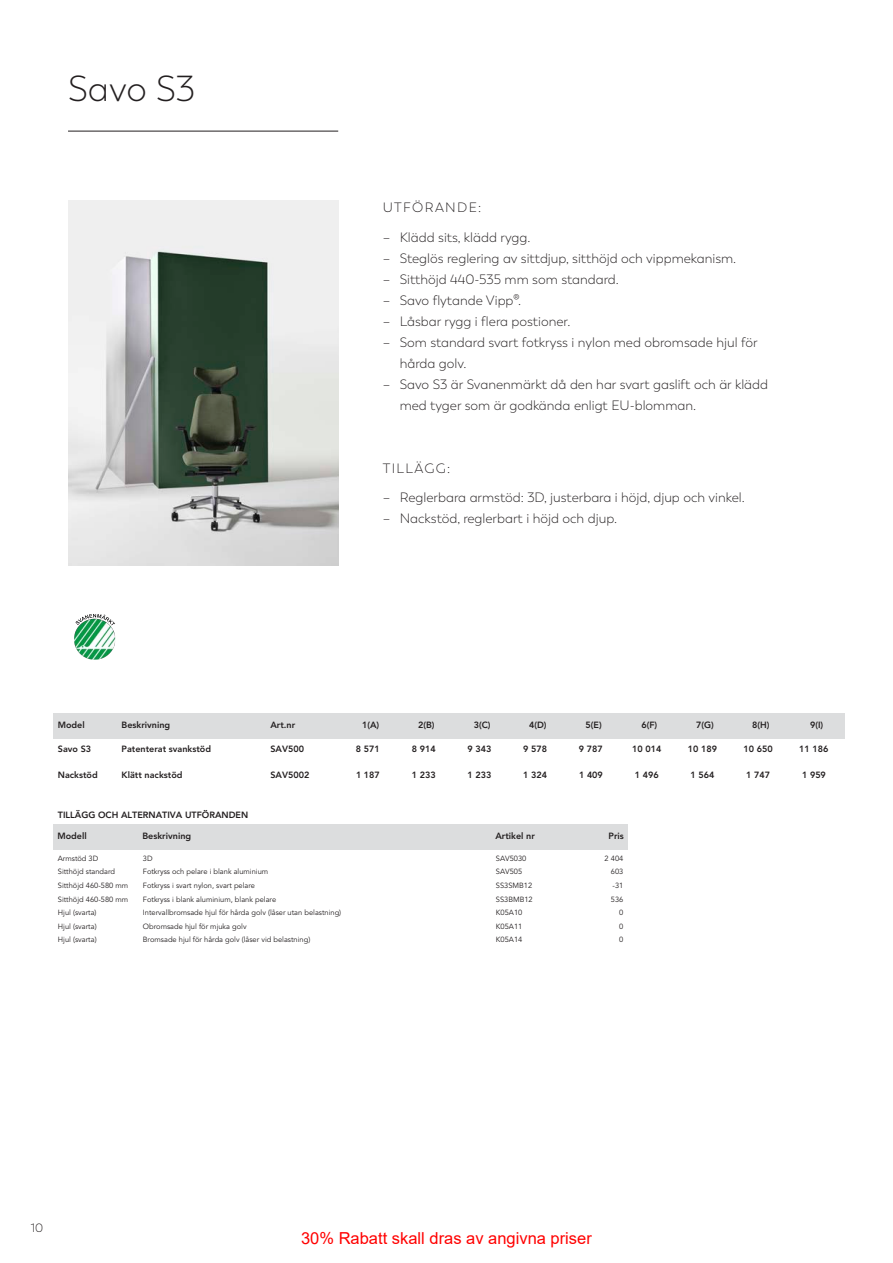
<style>
.page{position:relative;width:893px;height:1263px;background:#fff}
.page>*{position:absolute;margin:0;border:0;box-sizing:border-box;transform-origin:0 0}
.t1{font:300 36px "Trenda";color:#231f20}
.t2{font:16.5px "Arial";color:#f00}
.t3{font:300 13.5px/21px "Trenda";color:#231f20}
.t4{font:300 13.5px "Trenda";letter-spacing:.1em;color:#231f20}
.t5{font:300 12px "Trenda";color:#231f20}
.t6{font:800 9px "Avenir LT Std";color:#231f20}
.t7{font:7.5px "Avenir LT Std";color:#231f20}
</style>
<div class="page">
<img style="left:68px;top:200px;width:270px;height:365px">
<img style="left:74px;top:614px;width:42px;height:45px">
<div style="left:54px;top:713px;width:63px;height:25px;background:#dcddde"></div>
<div style="left:117px;top:713px;width:149px;height:25px;background:#dcddde"></div>
<div style="left:266px;top:713px;width:77px;height:25px;background:#dcddde"></div>
<div style="left:343px;top:713px;width:55px;height:25px;background:#dcddde"></div>
<div style="left:398px;top:713px;width:56px;height:25px;background:#dcddde"></div>
<div style="left:454px;top:713px;width:56px;height:25px;background:#dcddde"></div>
<div style="left:510px;top:713px;width:56px;height:25px;background:#dcddde"></div>
<div style="left:566px;top:713px;width:55px;height:25px;background:#dcddde"></div>
<div style="left:621px;top:713px;width:56px;height:25px;background:#dcddde"></div>
<div style="left:677px;top:713px;width:56px;height:25px;background:#dcddde"></div>
<div style="left:733px;top:713px;width:56px;height:25px;background:#dcddde"></div>
<div style="left:789px;top:713px;width:55px;height:25px;background:#dcddde"></div>
<div style="left:53px;top:824px;width:86px;height:26px;background:#dcddde"></div>
<div style="left:138px;top:824px;width:354px;height:26px;background:#dcddde"></div>
<div style="left:491px;top:824px;width:69px;height:26px;background:#dcddde"></div>
<div style="left:560px;top:824px;width:68px;height:26px;background:#dcddde"></div>
<hr style="left:68px;top:131px;width:270px;height:1px;background:#231f20">
<h2 class="t1" style="left:68px;top:68px;width:129px">Savo S3</h2>
<h3 class="t4" style="left:383px;top:200px;width:100px">UTFÖRANDE:</h3>
<p class="t3" style="left:383px;top:227px;width:149px">– Klädd sits, klädd rygg.</p>
<p class="t3" style="left:383px;top:248px;width:355px">– Steglös reglering av sittdjup, sitthöjd och vippmekanism.</p>
<p class="t3" style="left:383px;top:269px;width:238px">– Sitthöjd 440-535 mm som standard.</p>
<p class="t3" style="left:383px;top:290px;width:140px">– Savo flytande Vipp®.</p>
<p class="t3" style="left:383px;top:311px;width:189px">– Låsbar rygg i flera postioner.</p>
<p class="t3" style="left:400px;top:332px;width:359px;text-indent:-17px">– Som standard svart fotkryss i nylon med obromsade hjul för hårda golv.</p>
<p class="t3" style="left:400px;top:374px;width:370px;text-indent:-17px">– Savo S3 är Svanenmärkt då den har svart gaslift och är klädd med tyger som är godkända enligt EU-blomman.</p>
<h3 class="t4" style="left:383px;top:460px;width:69px">TILLÄGG:</h3>
<p class="t3" style="left:383px;top:487px;width:363px">– Reglerbara armstöd: 3D, justerbara i höjd, djup och vinkel.</p>
<p class="t3" style="left:383px;top:508px;width:236px">– Nackstöd, reglerbart i höjd och djup.</p>
<p class="t6" style="left:58px;top:720px;width:28px">Model</p>
<p class="t6" style="left:122px;top:720px;width:50px">Beskrivning</p>
<p class="t6" style="left:270px;top:720px;width:26px">Art.nr</p>
<p class="t6" style="left:362px;top:720px;width:19px">1(A)</p>
<p class="t6" style="left:418px;top:720px;width:18px">2(B)</p>
<p class="t6" style="left:474px;top:720px;width:18px">3(C)</p>
<p class="t6" style="left:529px;top:720px;width:19px">4(D)</p>
<p class="t6" style="left:585px;top:720px;width:18px">5(E)</p>
<p class="t6" style="left:641px;top:720px;width:17px">6(F)</p>
<p class="t6" style="left:696px;top:720px;width:19px">7(G)</p>
<p class="t6" style="left:752px;top:720px;width:19px">8(H)</p>
<p class="t6" style="left:810px;top:720px;width:15px">9(I)</p>
<p class="t6" style="left:58px;top:743px;width:35px">Savo S3</p>
<p class="t6" style="left:122px;top:743px;width:91px">Patenterat svankstöd</p>
<p class="t6" style="left:270px;top:743px;width:35px">SAV500</p>
<p class="t6" style="left:356px;top:743px;width:25px">8 571</p>
<p class="t6" style="left:412px;top:743px;width:25px">8 914</p>
<p class="t6" style="left:467px;top:743px;width:25px">9 343</p>
<p class="t6" style="left:523px;top:743px;width:25px">9 578</p>
<p class="t6" style="left:579px;top:743px;width:25px">9 787</p>
<p class="t6" style="left:632px;top:743px;width:31px">10 014</p>
<p class="t6" style="left:688px;top:743px;width:31px">10 189</p>
<p class="t6" style="left:744px;top:743px;width:31px">10 650</p>
<p class="t6" style="left:799px;top:743px;width:31px">11 186</p>
<p class="t6" style="left:58px;top:769px;width:41px">Nackstöd</p>
<p class="t6" style="left:122px;top:769px;width:62px">Klätt nackstöd</p>
<p class="t6" style="left:270px;top:769px;width:40px">SAV5002</p>
<p class="t6" style="left:356px;top:769px;width:25px">1 187</p>
<p class="t6" style="left:412px;top:769px;width:25px">1 233</p>
<p class="t6" style="left:467px;top:769px;width:25px">1 233</p>
<p class="t6" style="left:523px;top:769px;width:25px">1 324</p>
<p class="t6" style="left:579px;top:769px;width:25px">1 409</p>
<p class="t6" style="left:635px;top:769px;width:25px">1 496</p>
<p class="t6" style="left:690px;top:769px;width:25px">1 564</p>
<p class="t6" style="left:746px;top:769px;width:25px">1 747</p>
<p class="t6" style="left:802px;top:769px;width:25px">1 959</p>
<p class="t6" style="left:58px;top:810px;width:192px">TILLÄGG OCH ALTERNATIVA UTFÖRANDEN</p>
<p class="t6" style="left:57px;top:831px;width:31px">Modell</p>
<p class="t6" style="left:142px;top:831px;width:50px">Beskrivning</p>
<p class="t6" style="left:495px;top:831px;width:41px">Artikel nr</p>
<p class="t6" style="left:608px;top:831px;width:17px">Pris</p>
<p class="t7" style="left:58px;top:854px;width:42px">Armstöd 3D</p>
<p class="t7" style="left:143px;top:854px;width:11px">3D</p>
<p class="t7" style="left:496px;top:854px;width:32px">SAV5030</p>
<p class="t7" style="left:605px;top:854px;width:20px">2 404</p>
<p class="t7" style="left:58px;top:867px;width:59px">Sitthöjd standard</p>
<p class="t7" style="left:143px;top:867px;width:127px">Fotkryss och pelare i blank aluminium</p>
<p class="t7" style="left:496px;top:867px;width:28px">SAV505</p>
<p class="t7" style="left:611px;top:867px;width:14px">603</p>
<p class="t7" style="left:58px;top:881px;width:72px">Sitthöjd 460-580 mm</p>
<p class="t7" style="left:143px;top:881px;width:114px">Fotkryss i svart nylon, svart pelare</p>
<p class="t7" style="left:496px;top:881px;width:38px">SS3SMB12</p>
<p class="t7" style="left:613px;top:881px;width:12px">-31</p>
<p class="t7" style="left:58px;top:895px;width:72px">Sitthöjd 460-580 mm</p>
<p class="t7" style="left:143px;top:895px;width:135px">Fotkryss i blank aluminium, blank pelare</p>
<p class="t7" style="left:496px;top:895px;width:38px">SS3BMB12</p>
<p class="t7" style="left:611px;top:895px;width:14px">536</p>
<p class="t7" style="left:58px;top:908px;width:40px">Hjul (svarta)</p>
<p class="t7" style="left:143px;top:908px;width:200px">Intervallbromsade hjul för hårda golv (låser utan belastning)</p>
<p class="t7" style="left:496px;top:908px;width:28px">K05A10</p>
<p class="t7" style="left:619px;top:908px;width:6px">0</p>
<p class="t7" style="left:58px;top:922px;width:40px">Hjul (svarta)</p>
<p class="t7" style="left:143px;top:922px;width:105px">Obromsade hjul för mjuka golv</p>
<p class="t7" style="left:496px;top:922px;width:28px">K05A11</p>
<p class="t7" style="left:619px;top:922px;width:6px">0</p>
<p class="t7" style="left:58px;top:935px;width:40px">Hjul (svarta)</p>
<p class="t7" style="left:143px;top:935px;width:169px">Bromsade hjul för hårda golv (låser vid belastning)</p>
<p class="t7" style="left:496px;top:935px;width:28px">K05A14</p>
<p class="t7" style="left:619px;top:935px;width:6px">0</p>
<p class="t5" style="left:31px;top:1221px;width:14px">10</p>
<p class="t2" style="left:301px;top:1226px;width:292px">30% Rabatt skall dras av angivna priser</p>
</div>
